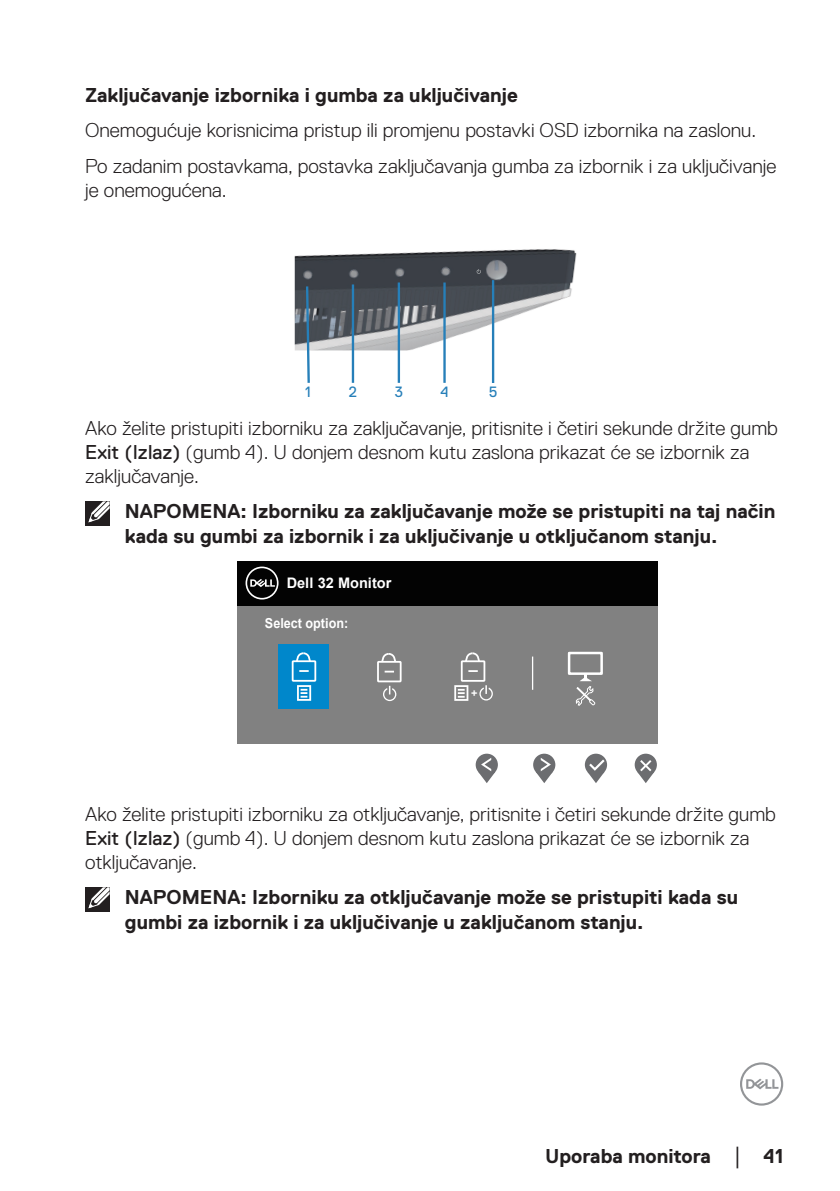
<style>
.page{position:relative;width:840px;height:1191px;background:#fff}
.page>*{position:absolute;margin:0;border:0;box-sizing:border-box;transform-origin:0 0}
.text{font:300 20px/24px "Dell Replica";color:#231f20}
.text-2{font:700 20px/24.2px "Dell Replica";color:#231f20}
.Head3{font:700 20px "Dell Replica";color:#231f20}
.t1{font:14.8px "Dell Replica";color:#267fb9}
.t2{font:700 14.6px "Arial";color:#fff}
.t3{font:700 13.8px "Arial";color:#fff;scale:.92 1}
.t4{font:700 11px "Arial";color:#fff}
.s1{font-weight:400}
.s2{font-family:"Times New Roman";font-weight:400;font-size:18px}
</style>
<div class="page">
<svg style="left:740px;top:1062px;width:42px;height:43px"></svg>
<img style="left:294px;top:249px;width:282px;height:101px">
<svg style="left:476px;top:269px;width:4px;height:5px"></svg>
<hr style="left:351px;top:284px;width:3px;height:99px;background:#267fb9">
<hr style="left:397px;top:282px;width:3px;height:101px;background:#267fb9">
<hr style="left:443px;top:282px;width:2px;height:101px;background:#267fb9">
<svg style="left:304px;top:284px;width:7px;height:99px"></svg>
<hr style="left:491px;top:280px;width:3px;height:103px;background:#267fb9">
<div style="left:85px;top:501px;width:24px;height:25px;background:#231f20"></div>
<svg style="left:88px;top:501px;width:22px;height:22px"></svg>
<div style="left:237px;top:605px;width:420px;height:139px;background:#818181"></div>
<div style="left:237px;top:561px;width:420px;height:44px;background:#030303"></div>
<svg style="left:245px;top:566px;width:33px;height:33px"></svg>
<div style="left:377px;top:661px;width:24px;height:21px;border:2px solid #fff"></div>
<svg style="left:384px;top:670px;width:10px;height:2px"></svg>
<svg style="left:380px;top:653px;width:16px;height:11px"></svg>
<svg style="left:383px;top:686px;width:13px;height:15px"></svg>
<div style="left:460px;top:660px;width:25px;height:22px;border:2px solid #fff"></div>
<svg style="left:468px;top:670px;width:9px;height:2px"></svg>
<svg style="left:464px;top:652px;width:16px;height:11px"></svg>
<div style="left:454px;top:685px;width:14px;height:16px;border:2px solid #fff"></div>
<svg style="left:457px;top:689px;width:7px;height:8px"></svg>
<svg style="left:479px;top:685px;width:13px;height:15px"></svg>
<div style="left:278px;top:644px;width:51px;height:64px;background:#0087cb"></div>
<div style="left:291px;top:660px;width:25px;height:21px;border:2px solid #fff"></div>
<svg style="left:299px;top:670px;width:9px;height:2px"></svg>
<svg style="left:295px;top:652px;width:16px;height:11px"></svg>
<div style="left:297px;top:685px;width:14px;height:16px;border:2px solid #fff"></div>
<svg style="left:300px;top:689px;width:7px;height:8px"></svg>
<hr style="left:531px;top:656px;width:2px;height:34px;background:#fff">
<svg style="left:475px;top:753px;width:22px;height:23px"></svg>
<svg style="left:533px;top:753px;width:22px;height:23px"></svg>
<svg style="left:478px;top:757px;width:17px;height:26px"></svg>
<svg style="left:584px;top:753px;width:22px;height:23px"></svg>
<svg style="left:586px;top:757px;width:20px;height:26px"></svg>
<svg style="left:634px;top:753px;width:22px;height:23px"></svg>
<svg style="left:637px;top:758px;width:17px;height:25px"></svg>
<svg style="left:535px;top:757px;width:17px;height:26px"></svg>
<div style="left:567px;top:652px;width:35px;height:23px;border:2px solid #fff"></div>
<svg style="left:575px;top:674px;width:21px;height:32px"></svg>
<div style="left:85px;top:887px;width:24px;height:24px;background:#231f20"></div>
<svg style="left:88px;top:887px;width:22px;height:22px"></svg>
<p class="Head3" style="left:85px;top:84px;width:434px">Zaključavanje izbornika i gumba za uključivanje</p>
<p class="text" style="left:85px;top:119px;width:672px">Onemogućuje korisnicima pristup ili promjenu postavki OSD izbornika na zaslonu.</p>
<p class="text" style="left:85px;top:154px;width:692px">Po zadanim postavkama, postavka zaključavanja gumba za izbornik i za uključivanje je onemogućena.</p>
<p class="t1" style="left:305px;top:383px;width:7px">1</p>
<p class="t1" style="left:348px;top:383px;width:10px">2</p>
<p class="t1" style="left:394px;top:383px;width:10px">3</p>
<p class="t1" style="left:440px;top:383px;width:10px">4</p>
<p class="t1" style="left:488px;top:383px;width:10px">5</p>
<p class="text" style="left:85px;top:416px;width:693px">Ako želite pristupiti izborniku za zaključavanje, pritisnite i četiri sekunde držite gumb<br><span class="s1">Exit (Izlaz)</span> (gumb 4). U donjem desnom kutu zaslona prikazat će se izbornik za zaključavanje.</p>
<p class="text-2" style="left:125px;top:499px;width:651px">NAPOMENA: Izborniku za zaključavanje može se pristupiti na taj način kada su gumbi za izbornik i za uključivanje u otključanom stanju.</p>
<p class="t2" style="left:287px;top:572px;width:106px">Dell 32 Monitor</p>
<p class="t3" style="left:265px;top:613px;width:92px">Select option:</p>
<p class="t4" style="left:471px;top:685px;width:8px">+</p>
<p class="text" style="left:85px;top:802px;width:691px">Ako želite pristupiti izborniku za otključavanje, pritisnite i četiri sekunde držite gumb<br><span class="s1">Exit (Izlaz)</span> (gumb 4). U donjem desnom kutu zaslona prikazat će se izbornik za otključavanje.</p>
<p class="text-2" style="left:125px;top:885px;width:614px">NAPOMENA: Izborniku za otključavanje može se pristupiti kada su gumbi za izbornik i za uključivanje u zaključanom stanju.</p>
<p class="text-2" style="left:544px;top:1143px;width:239px">Uporaba monitora <span class="s2">│</span> 41</p>
</div>
